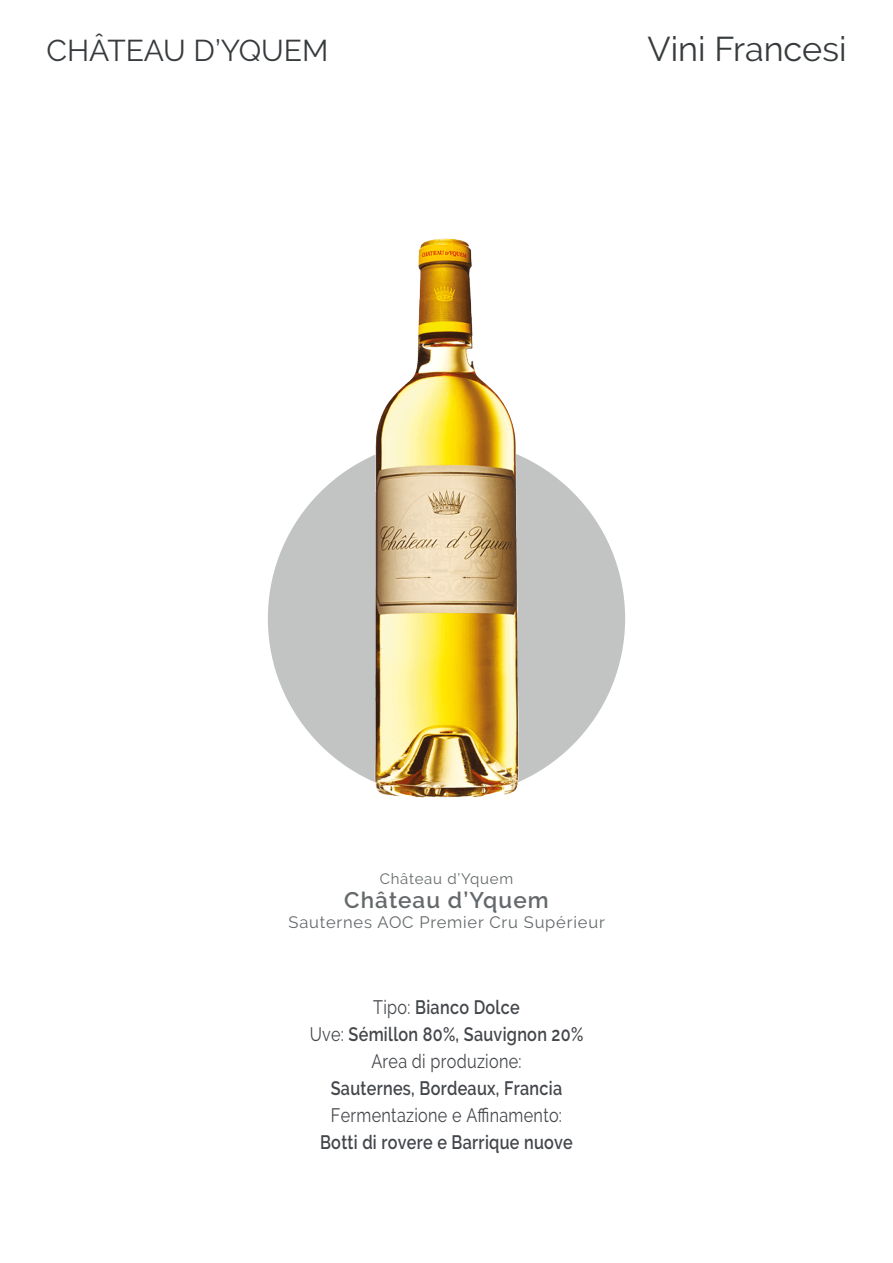
<style>
.page{position:relative;width:893px;height:1263px;background:#fff}
.page>*{position:absolute;margin:0;border:0;box-sizing:border-box;transform-origin:0 0}
.t1{font:34.2px "Raleway";color:#373b3d}
.t2{font:30px "Raleway";color:#373b3d}
.t3{font:600 22.5px "Raleway";letter-spacing:.05em;color:#65696b}
.t4{font:600 19.35px/27px "Raleway";letter-spacing:.02em;color:#43464a;text-align:center;scale:.83 1}
.t5{font:19.35px "Raleway";letter-spacing:.02em;color:#43464a;scale:.83 1}
.t6{font:16.5px "Raleway";letter-spacing:.05em;color:#65696b}
.t7{font:15px "Raleway";letter-spacing:.05em;color:#65696b}
.s1{font-weight:400}
</style>
<div class="page">
<div style="left:268px;top:440px;width:357px;height:357px;background:#c2c3c3;border-radius:50%"></div>
<img style="left:347px;top:238px;width:199px;height:560px">
<h2 class="t2" style="left:46px;top:33px;width:284px">CHÂTEAU D’YQUEM</h2>
<h1 class="t1" style="left:647px;top:29px;width:200px">Vini Francesi</h1>
<p class="t7" style="left:380px;top:870px;width:135px">Château d’Yquem</p>
<p class="t3" style="left:344px;top:887px;width:206px">Château d’Yquem</p>
<p class="t6" style="left:289px;top:912px;width:318px">Sauternes AOC Premier Cru Supérieur</p>
<p class="t4" style="left:310px;top:994px;width:331px"><span class="s1">Tipo:</span> Bianco Dolce<br><span class="s1">Uve:</span> Sémillon 80%, Sauvignon 20%<br><span class="s1">Area di produzione:</span></p>
<p class="t4" style="left:331px;top:1075px;width:280px">Sauternes, Bordeaux, Francia</p>
<p class="t5" style="left:331px;top:1104px;width:280px">Fermentazione e Affinamento:</p>
<p class="t4" style="left:320px;top:1129px;width:306px">Botti di rovere e Barrique nuove</p>
</div>
